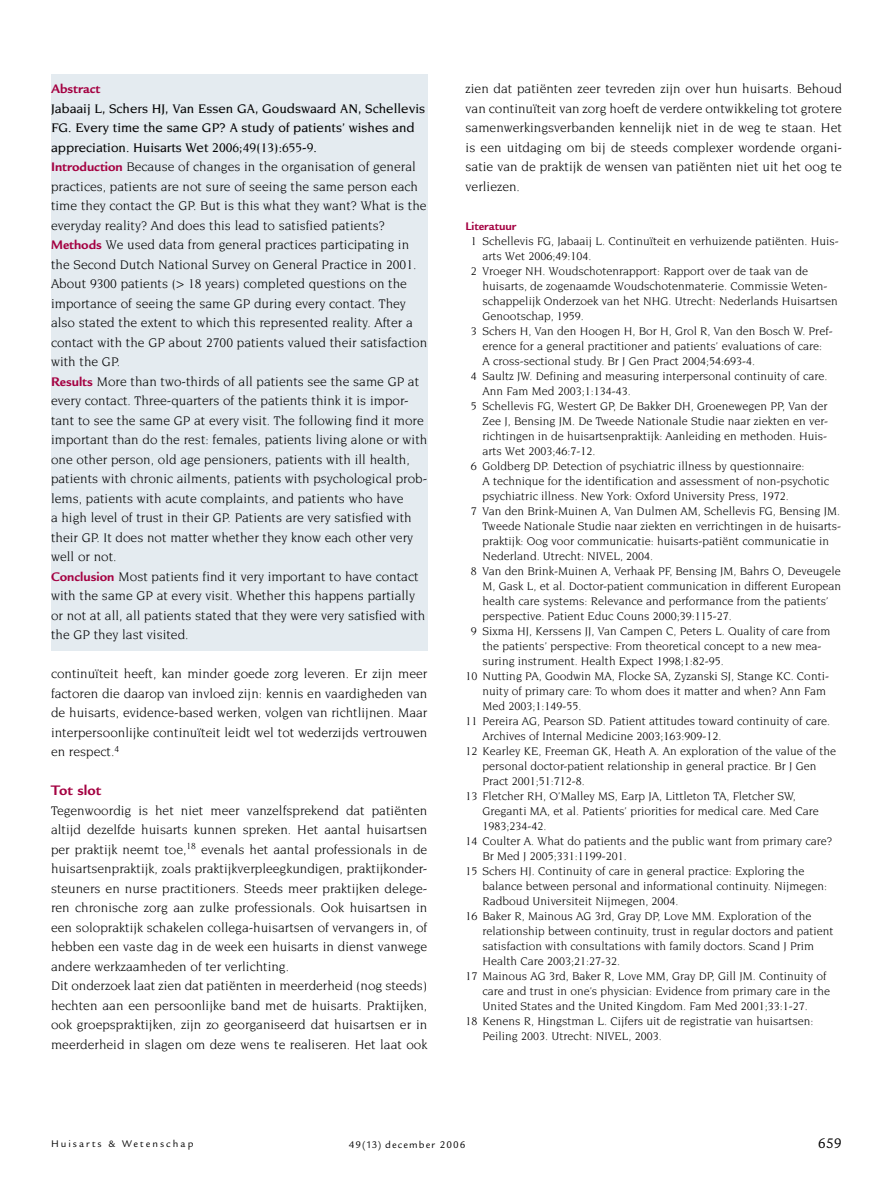
<style>
.page{position:relative;width:893px;height:1191px;background:#fff}
.page>*{position:absolute;margin:0;border:0;box-sizing:border-box;transform-origin:0 0}
.Kop1{font:700 15px "Legacy Sans";color:#a40041}
.t1{font:15px "Legacy Sans";color:#000}
.Samenvatting{font:13.5px/19.5px "Novarese";color:#000;text-align:justify}
.Samenvatting-2{font:500 13.5px/19.5px "Novarese";color:#000}
.Kop_Samenvatting{font:700 13.5px "Legacy Sans";color:#a40041}
.Literatuurlijst{font:12px/15px "Novarese";color:#000}
.Literatuurkop{font:700 12px "Legacy Sans";color:#a40041}
.t2{font:10.5px "Legacy Sans";letter-spacing:.19em;color:#000}
.t3{font:10.5px "Legacy Sans";letter-spacing:.1em;color:#000}
.s1{font-family:"Legacy Sans";font-weight:700;color:#a40041}
</style>
<div class="page">
<div style="left:51px;top:74px;width:376px;height:577px;background:#e4ebf0"></div>
<p class="Kop_Samenvatting" style="left:51px;top:81px;width:51px">Abstract</p>
<p class="Samenvatting-2" style="left:51px;top:98px;width:376px">Jabaaij L, Schers HJ, Van Essen GA, Goudswaard AN, Schellevis<br>FG. Every time the same GP? A study of patients’ wishes and appreciation. Huisarts Wet 2006;49(13):655-9.</p>
<p class="Samenvatting" style="left:51px;top:157px;width:377px;text-align:left"><span class="s1">Introduction</span> Because of changes in the organisation of general practices, patients are not sure of seeing the same person each time they contact the GP. But is this what they want? What is the everyday reality? And does this lead to satisfied patients?</p>
<p class="Samenvatting" style="left:51px;top:235px;width:378px;text-align:left"><span class="s1">Methods</span> We used data from general practices participating in the Second Dutch National Survey on General Practice in 2001.<br>About 9300 patients (&gt; 18 years) completed questions on the importance of seeing the same GP during every contact. They also stated the extent to which this represented reality. After a contact with the GP about 2700 patients valued their satisfaction with the GP.</p>
<p class="Samenvatting" style="left:51px;top:371px;width:378px;text-align:left"><span class="s1">Results</span> More than two-thirds of all patients see the same GP at every contact. Three-quarters of the patients think it is impor&shy;tant to see the same GP at every visit. The following find it more important than do the rest: females, patients living alone or with one other person, old age pensioners, patients with ill health, patients with chronic ailments, patients with psychological prob&shy;lems, patients with acute complaints, and patients who have<br>a high level of trust in their GP. Patients are very satisfied with their GP. It does not matter whether they know each other very well or not.</p>
<p class="Samenvatting" style="left:51px;top:566px;width:376px;text-align:left"><span class="s1">Conclusion</span> Most patients find it very important to have contact with the same GP at every visit. Whether this happens partially or not at all, all patients stated that they were very satisfied with the GP they last visited.</p>
<p class="Samenvatting" style="left:51px;top:664px;width:378px">continuïteit heeft, kan minder goede zorg leveren. Er zijn meer factoren die daarop van invloed zijn: kennis en vaardigheden van de huisarts, evidence-based werken, volgen van richtlijnen. Maar interpersoonlijke continuïteit leidt wel tot wederzijds vertrouwen en respect.<sup>4</sup></p>
<p class="Kop1" style="left:51px;top:782px;width:51px">Tot slot</p>
<p class="Samenvatting" style="left:51px;top:800px;width:378px">Tegenwoordig is het niet meer vanzelfsprekend dat patiënten altijd dezelfde huisarts kunnen spreken. Het aantal huisartsen per praktijk neemt toe,<sup>18</sup> evenals het aantal professionals in de huisartsenpraktijk, zoals praktijkverpleegkundigen, praktijkonder&shy;steuners en nurse practitioners. Steeds meer praktijken delege&shy;ren chronische zorg aan zulke professionals. Ook huisartsen in een solopraktijk schakelen collega-huisartsen of vervangers in, of hebben een vaste dag in de week een huisarts in dienst vanwege andere werkzaamheden of ter verlichting.</p>
<p class="Samenvatting" style="left:51px;top:976px;width:378px">Dit onderzoek laat zien dat patiënten in meerderheid (nog steeds) hechten aan een persoonlijke band met de huisarts. Praktijken, ook groepspraktijken, zijn zo georganiseerd dat huisartsen er in meerderheid in slagen om deze wens te realiseren. Het laat ook</p>
<p class="Samenvatting" style="left:466px;top:79px;width:378px">zien dat patiënten zeer tevreden zijn over hun huisarts. Behoud van continuïteit van zorg hoeft de verdere ontwikkeling tot grotere samenwerkingsverbanden kennelijk niet in de weg te staan. Het is een uitdaging om bij de steeds complexer wordende organi&shy;satie van de praktijk de wensen van patiënten niet uit het oog te verliezen.</p>
<p class="Literatuurkop" style="left:466px;top:219px;width:52px">Literatuur</p>
<p class="Literatuurlijst" style="left:483px;top:233px;width:358px;text-indent:-12px">1 Schellevis FG, Jabaaij L. Continuïteit en verhuizende patiënten. Huis&shy;arts Wet 2006;49:104.</p>
<p class="Literatuurlijst" style="left:483px;top:263px;width:357px;text-indent:-12px">2 Vroeger NH. Woudschotenrapport: Rapport over de taak van de huisarts, de zogenaamde Woudschotenmaterie. Commissie Weten&shy;schappelijk Onderzoek van het NHG. Utrecht: Nederlands Huisartsen Genootschap, 1959.</p>
<p class="Literatuurlijst" style="left:483px;top:323px;width:352px;text-indent:-12px">3 Schers H, Van den Hoogen H, Bor H, Grol R, Van den Bosch W. Pref&shy;erence for a general practitioner and patients’ evaluations of care:<br>A cross-sectional study. Br J Gen Pract 2004;54:693-4.</p>
<p class="Literatuurlijst" style="left:483px;top:368px;width:346px;text-indent:-12px">4 Saultz JW. Defining and measuring interpersonal continuity of care.<br>Ann Fam Med 2003;1:134-43.</p>
<p class="Literatuurlijst" style="left:483px;top:398px;width:347px;text-align:justify;text-indent:-12px">5 Schellevis FG, Westert GP, De Bakker DH, Groenewegen PP, Van der Zee J, Bensing JM. De Tweede Nationale Studie naar ziekten en ver&shy;richtingen in de huisartsenpraktijk: Aanleiding en methoden. Huis&shy;arts Wet 2003;46:7-12.</p>
<p class="Literatuurlijst" style="left:483px;top:458px;width:348px;text-indent:-12px">6 Goldberg DP. Detection of psychiatric illness by questionnaire:<br>A technique for the identification and assessment of non-psychotic psychiatric illness. New York: Oxford University Press, 1972.</p>
<p class="Literatuurlijst" style="left:483px;top:503px;width:360px;text-indent:-12px">7 Van den Brink-Muinen A, Van Dulmen AM, Schellevis FG, Bensing JM.<br>Tweede Nationale Studie naar ziekten en verrichtingen in de huisarts&shy;praktijk: Oog voor communicatie: huisarts-patiënt communicatie in Nederland. Utrecht: NIVEL, 2004.</p>
<p class="Literatuurlijst" style="left:483px;top:563px;width:360px;text-indent:-12px">8 Van den Brink-Muinen A, Verhaak PF, Bensing JM, Bahrs O, Deveugele M, Gask L, et al. Doctor-patient communication in different European health care systems: Relevance and performance from the patients’ perspective. Patient Educ Couns 2000;39:115-27.</p>
<p class="Literatuurlijst" style="left:483px;top:623px;width:349px;text-indent:-12px">9 Sixma HJ, Kerssens JJ, Van Campen C, Peters L. Quality of care from the patients’ perspective: From theoretical concept to a new mea&shy;suring instrument. Health Expect 1998;1:82-95.</p>
<p class="Literatuurlijst" style="left:483px;top:668px;width:348px;text-indent:-17px">10 Nutting PA, Goodwin MA, Flocke SA, Zyzanski SJ, Stange KC. Conti&shy;nuity of primary care: To whom does it matter and when? Ann Fam<br>Med 2003;1:149-55.</p>
<p class="Literatuurlijst" style="left:483px;top:713px;width:349px;text-indent:-17px">11 Pereira AG, Pearson SD. Patient attitudes toward continuity of care.<br>Archives of Internal Medicine 2003;163:909-12.</p>
<p class="Literatuurlijst" style="left:483px;top:743px;width:355px;text-indent:-17px">12 Kearley KE, Freeman GK, Heath A. An exploration of the value of the personal doctor-patient relationship in general practice. Br J Gen<br>Pract 2001;51:712-8.</p>
<p class="Literatuurlijst" style="left:483px;top:788px;width:338px;text-indent:-17px">13 Fletcher RH, O’Malley MS, Earp JA, Littleton TA, Fletcher SW,<br>Greganti MA, et al. Patients’ priorities for medical care. Med Care<br>1983;234-42.</p>
<p class="Literatuurlijst" style="left:483px;top:833px;width:351px;text-indent:-17px">14 Coulter A. What do patients and the public want from primary care?<br>Br Med J 2005;331:1199-201.</p>
<p class="Literatuurlijst" style="left:483px;top:863px;width:346px;text-indent:-17px">15 Schers HJ. Continuity of care in general practice: Exploring the balance between personal and informational continuity. Nijmegen:<br>Radboud Universiteit Nijmegen, 2004.</p>
<p class="Literatuurlijst" style="left:483px;top:908px;width:352px;text-indent:-17px">16 Baker R, Mainous AG 3rd, Gray DP, Love MM. Exploration of the relationship between continuity, trust in regular doctors and patient satisfaction with consultations with family doctors. Scand J Prim Health Care 2003;21:27-32.</p>
<p class="Literatuurlijst" style="left:483px;top:968px;width:349px;text-indent:-17px">17 Mainous AG 3rd, Baker R, Love MM, Gray DP, Gill JM. Continuity of care and trust in one’s physician: Evidence from primary care in the<br>United States and the United Kingdom. Fam Med 2001;33:1-27.</p>
<p class="Literatuurlijst" style="left:483px;top:1013px;width:332px;text-indent:-17px">18 Kenens R, Hingstman L. Cijfers uit de registratie van huisartsen:<br>Peiling 2003. Utrecht: NIVEL, 2003.</p>
<p class="t2" style="left:51px;top:1138px;width:144px">Huisarts &amp; Wetenschap</p>
<p class="t3" style="left:349px;top:1138px;width:118px">49(13) december 2006</p>
<p class="t1" style="left:818px;top:1134px;width:26px">659</p>
</div>
